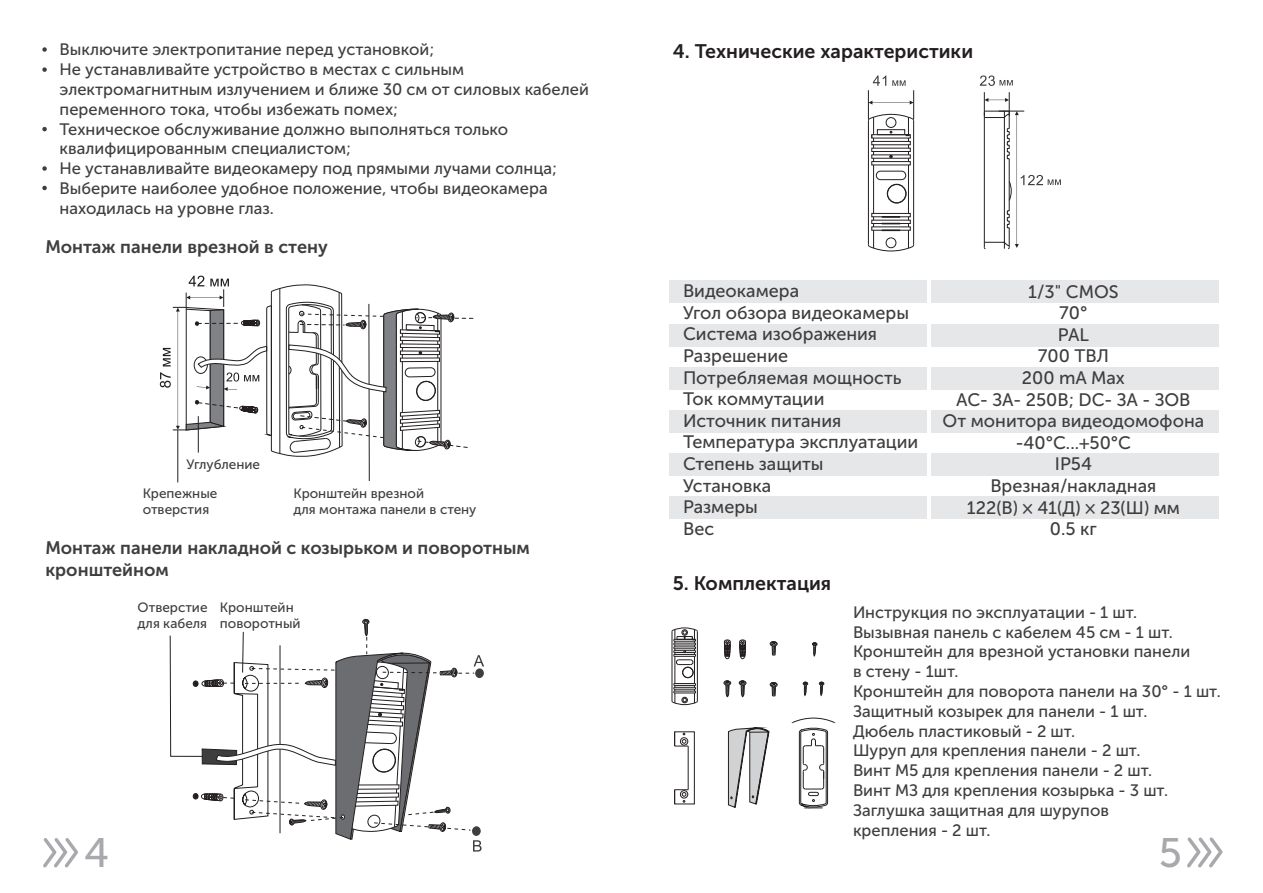
<style>
.page{position:relative;width:1263px;height:893px;background:#fff}
.page>*{position:absolute;margin:0;border:0;box-sizing:border-box;transform-origin:0 0}
.t1{font:41.1px "Museo Sans Cyrl 500";color:#a8a9ad}
.t2{font:19.5px "Museo Sans Cyrl 700";color:#231f20}
.t3{font:18px/21.6px "Museo Sans Cyrl 500";color:#3e3e3f}
.t4{font:18px/21.6px "Museo Sans Cyrl 700";color:#3e3e3f}
.t5{font:16.5px/19.8px "Museo Sans Cyrl 500";color:#3e3e3f}
.t6{font:13.5px/16.2px "Museo Sans Cyrl 500";color:#3e3e3f}
</style>
<div class="page">
<div style="left:669px;top:280px;width:549px;height:22px;background:#e6e7e9"></div>
<div style="left:669px;top:324px;width:549px;height:22px;background:#e6e7e9"></div>
<div style="left:669px;top:367px;width:549px;height:23px;background:#e6e7e9"></div>
<div style="left:669px;top:410px;width:549px;height:22px;background:#e6e7e9"></div>
<div style="left:669px;top:453px;width:549px;height:23px;background:#e6e7e9"></div>
<div style="left:669px;top:496px;width:549px;height:23px;background:#e6e7e9"></div>
<svg style="left:42px;top:47px;width:5px;height:5px"></svg>
<svg style="left:42px;top:67px;width:5px;height:5px"></svg>
<svg style="left:42px;top:127px;width:5px;height:4px"></svg>
<svg style="left:42px;top:166px;width:5px;height:5px"></svg>
<svg style="left:42px;top:186px;width:5px;height:4px"></svg>
<svg style="left:160px;top:276px;width:314px;height:205px"></svg>
<hr style="left:178px;top:430px;width:1px;height:52px;background:#231f20">
<hr style="left:198px;top:416px;width:1px;height:37px;background:#231f20">
<svg style="left:170px;top:619px;width:314px;height:233px"></svg>
<hr style="left:873px;top:165px;width:1px;height:48px;background:#231f20">
<svg style="left:876px;top:171px;width:30px;height:32px"></svg>
<hr style="left:868px;top:121px;width:1px;height:124px;background:#231f20">
<hr style="left:908px;top:165px;width:1px;height:48px;background:#231f20">
<hr style="left:913px;top:121px;width:1px;height:124px;background:#231f20">
<svg style="left:868px;top:213px;width:46px;height:38px"></svg>
<svg style="left:868px;top:75px;width:46px;height:90px"></svg>
<svg style="left:980px;top:75px;width:33px;height:11px"></svg>
<svg style="left:984px;top:92px;width:77px;height:157px"></svg>
<svg style="left:671px;top:627px;width:27px;height:78px"></svg>
<hr style="left:697px;top:631px;width:1px;height:70px;background:#231f20">
<hr style="left:672px;top:631px;width:1px;height:70px;background:#231f20">
<svg style="left:792px;top:718px;width:43px;height:91px"></svg>
<svg style="left:674px;top:731px;width:21px;height:73px"></svg>
<svg style="left:728px;top:727px;width:41px;height:81px"></svg>
<svg style="left:724px;top:640px;width:7px;height:19px"></svg>
<svg style="left:724px;top:681px;width:7px;height:17px"></svg>
<svg style="left:739px;top:640px;width:7px;height:57px"></svg>
<svg style="left:803px;top:642px;width:21px;height:55px"></svg>
<svg style="left:770px;top:641px;width:7px;height:55px"></svg>
<hr style="left:927px;top:265px;width:4px;height:302px;background:#fff">
<svg style="left:43px;top:838px;width:35px;height:30px"></svg>
<svg style="left:1187px;top:837px;width:36px;height:31px"></svg>
<p class="t5" style="left:60px;top:41px;width:531px">Выключите электропитание перед установкой;<br>Не устанавливайте устройство в местах с сильным электромагнитным излучением и ближе 30 см от силовых кабелей переменного тока, чтобы избежать помех;<br>Техническое обслуживание должно выполняться только квалифицированным специалистом;<br>Не устанавливайте видеокамеру под прямыми лучами солнца; Выберите наиболее удобное положение, чтобы видеокамера находилась на уровне глаз.</p>
<p class="t4" style="left:45px;top:237px;width:284px">Монтаж панели врезной в стену</p>
<p class="t6" style="left:143px;top:451px;width:119px;line-height:28.7px;text-indent:44px">Углубление<br>Крепежные</p>
<p class="t6" style="left:143px;top:502px;width:68px">отверстия</p>
<p class="t6" style="left:293px;top:486px;width:184px">Кронштейн врезной<br>для монтажа панели в стену</p>
<p class="t4" style="left:45px;top:539px;width:486px">Монтаж панели накладной с козырьком и поворотным кронштейном</p>
<p class="t2" style="left:673px;top:44px;width:302px">4. Технические характеристики</p>
<p class="t3" style="left:683px;top:282px;width:237px">Видеокамера<br>Угол обзора видеокамеры<br>Система изображения<br>Разрешение<br>Потребляемая мощность<br>Ток коммутации<br>Источник питания<br>Температура эксплуатации<br>Степень защиты<br>Установка<br>Размеры<br>Вес</p>
<p class="t3" style="left:942px;top:282px;width:263px;text-align:center">1/3" CMOS<br>70°<br>PAL<br>700 ТВЛ<br>200 mA Max<br>AC- ЗА- 250B; DC- ЗА - ЗОВ<br>От монитора видеодомофона -40°С...+50°С<br>IP54<br>Врезная/накладная<br>122(В) × 41(Д) × 23(Ш) мм<br>0.5 кг</p>
<p class="t2" style="left:673px;top:575px;width:160px">5. Комплектация</p>
<p class="t6" style="left:138px;top:601px;width:71px">Отверстие для кабеля</p>
<p class="t6" style="left:220px;top:600px;width:82px">Кронштейн поворотный</p>
<p class="t5" style="left:853px;top:604px;width:369px">Инструкция по эксплуатации - 1 шт.<br>Вызывная панель с кабелем 45 см - 1 шт.<br>Кронштейн для врезной установки панели<br>в стену - 1шт.<br>Кронштейн для поворота панели на 30° - 1 шт.<br>Защитный козырек для панели - 1 шт.<br>Дюбель пластиковый - 2 шт.<br>Шуруп для крепления панели - 2 шт.<br>Винт М5 для крепления панели - 2 шт.<br>Винт МЗ для крепления козырька - 3 шт.<br>Заглушка защитная для шурупов<br>крепления - 2 шт.</p>
<h1 class="t1" style="left:84px;top:836px;width:27px">4</h1>
<h1 class="t1" style="left:1159px;top:836px;width:25px">5</h1>
</div>
